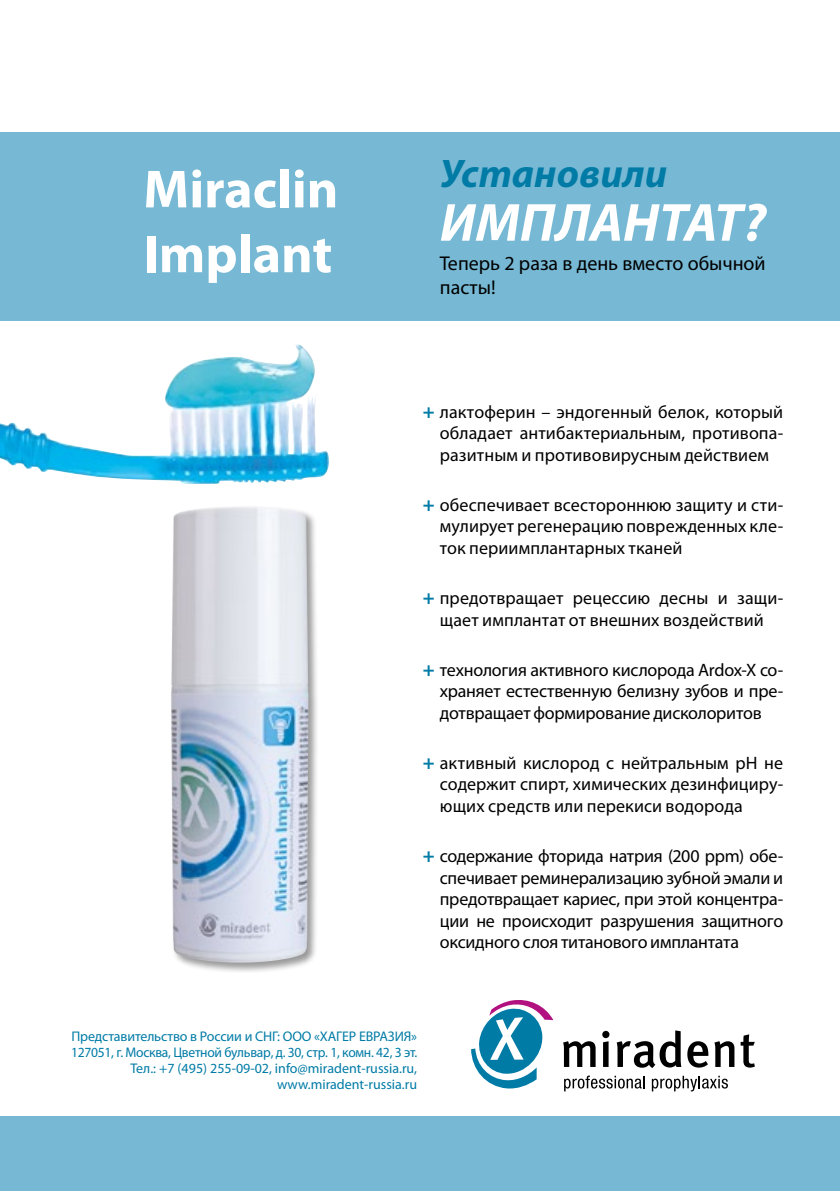
<style>
.page{position:relative;width:840px;height:1191px;background:#fff}
.page>*{position:absolute;margin:0;border:0;box-sizing:border-box;transform-origin:0 0}
.t1{font:700 54px/64.8px "Myriad Pro";color:#fff}
.t2{font:italic 700 54px "Myriad Pro";color:#fff}
.t3{font:italic 700 40px "Myriad Pro";color:#007ba6}
.t4{font:20px/24px "Myriad Pro";color:#000}
.t5{font:18px/21.6px "Myriad Pro";color:#000;text-align:justify}
.t6{font:14px/16px "Myriad Pro";letter-spacing:-.01em;color:#007ba6;text-align:right}
.s1{font-weight:700;font-size:20px;color:#007ba6}
</style>
<div class="page">
<div style="left:0;top:132px;width:839px;height:188px;background:#77b9d4"></div>
<svg style="left:471px;top:1000px;width:82px;height:89px"></svg>
<svg style="left:563px;top:1041px;width:32px;height:26px"></svg>
<svg style="left:602px;top:1030px;width:7px;height:37px"></svg>
<svg style="left:616px;top:1030px;width:65px;height:38px"></svg>
<svg style="left:687px;top:1041px;width:21px;height:26px"></svg>
<svg style="left:714px;top:1041px;width:20px;height:26px"></svg>
<svg style="left:740px;top:1034px;width:14px;height:33px"></svg>
<svg style="left:564px;top:1075px;width:80px;height:16px"></svg>
<svg style="left:651px;top:1075px;width:76px;height:16px"></svg>
<div style="left:0;top:1116px;width:839px;height:75px;background:#77b9d4"></div>
<div style="left:169px;top:504px;width:149px;height:469px;background:#000;opacity:.4"></div>
<img style="left:171px;top:506px;width:137px;height:456px">
<img style="left:0;top:344px;width:329px;height:140px">
<h1 class="t1" style="left:143px;top:155px;width:196px">Miraclin<br>Implant</h1>
<h2 class="t3" style="left:439px;top:147px;width:229px">Установили</h2>
<h1 class="t2" style="left:439px;top:187px;width:327px">ИМПЛАНТАТ?</h1>
<p class="t4" style="left:439px;top:251px;width:327px">Теперь 2 раза в день вместо обычной пасты!</p>
<p class="t5" style="left:439px;top:400px;width:344px;text-indent:-17px"><span class="s1">+</span> лактоферин – эндогенный белок, который обладает антибактериальным, противопа&shy;разитным и противовирусным действием</p>
<p class="t5" style="left:439px;top:494px;width:344px;text-indent:-17px"><span class="s1">+</span> обеспечивает всестороннюю защиту и сти&shy;мулирует регенерацию поврежденных кле&shy;ток периимплантарных тканей</p>
<p class="t5" style="left:422px;top:587px;width:362px;text-align:center"><span class="s1">+</span> предотвращает рецессию десны и защи&shy;щает имплантат от внешних воздействий</p>
<p class="t5" style="left:439px;top:658px;width:344px;text-indent:-17px"><span class="s1">+</span> технология активного кислорода Ardox-X со&shy;храняет естественную белизну зубов и пре&shy;дотвращает формирование дисколоритов</p>
<p class="t5" style="left:439px;top:751px;width:345px;text-indent:-17px"><span class="s1">+</span> активный кислород с нейтральным pH не содержит спирт, химических дезинфициру&shy;ющих средств или перекиси водорода</p>
<p class="t5" style="left:439px;top:845px;width:345px;text-indent:-17px"><span class="s1">+</span> содержание фторида натрия (200 ppm) обе&shy;спечивает реминерализацию зубной эмали и предотвращает кариес, при этой концентра&shy;ции не происходит разрушения защитного оксидного слоя титанового имплантата</p>
<p class="t6" style="left:71px;top:1027px;width:347px">Представительство в России и СНГ: ООО «ХАГЕР ЕВРАЗИЯ» 127051, г. Москва, Цветной бульвар, д. 30, стр. 1, комн. 42, 3 эт.<br>Тел.: +7 (495) 255-09-02, info@miradent-russia.ru, www.miradent-russia.ru</p>
</div>
